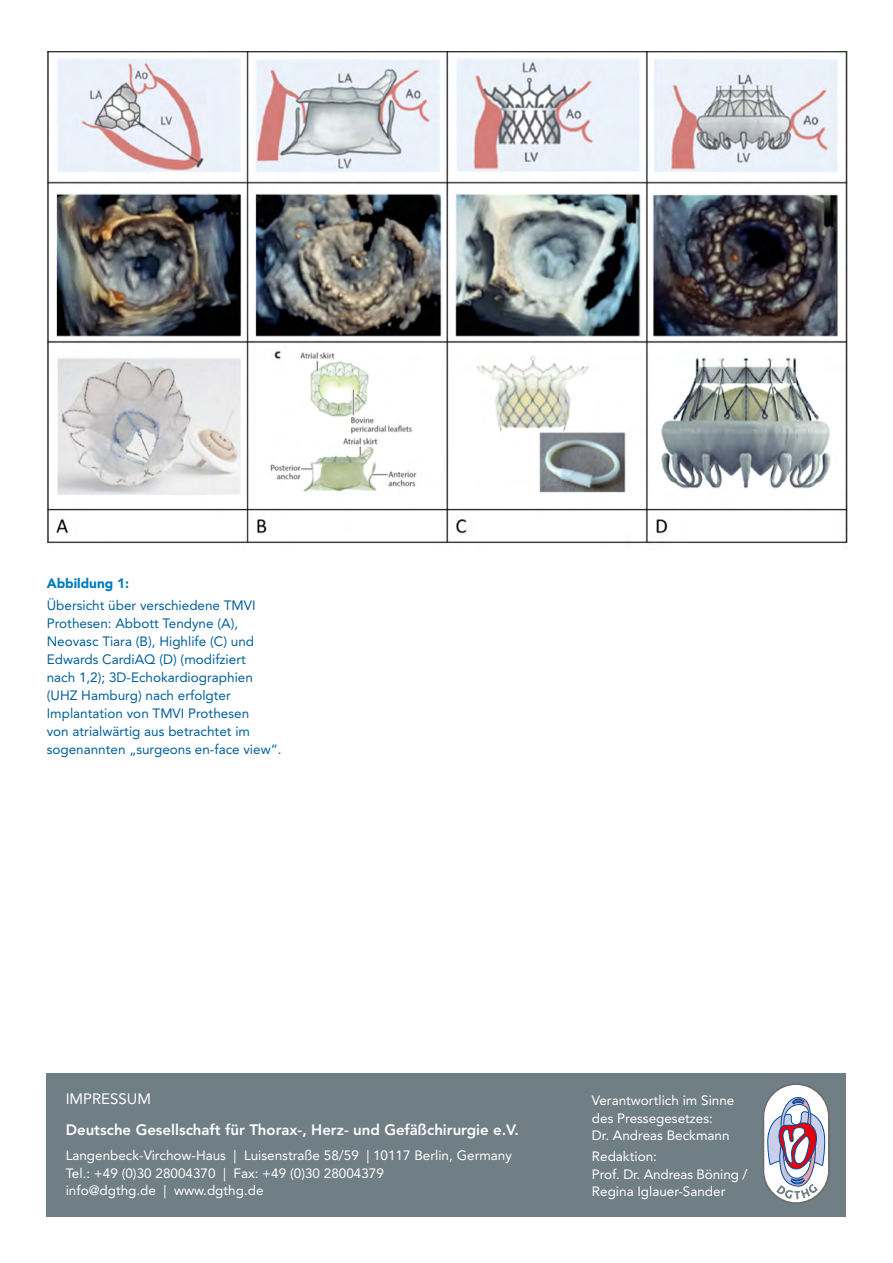
<style>
.page{position:relative;width:893px;height:1263px;background:#fff}
.page>*{position:absolute;margin:0;border:0;box-sizing:border-box;transform-origin:0 0}
.t1{font:800 15px "Avenir LT Pro";color:#fff}
.t2{font:15px "Avenir LT Pro";color:#fff}
.t3{font:13.5px/18px "Avenir LT Pro";color:#005f9b}
.t4{font:13.5px/17.2px "Avenir LT Pro";color:#fff}
.t5{font:900 13.5px "Avenir LT Pro";color:#027cbe}
</style>
<div class="page">
<div style="left:47px;top:1073px;width:799px;height:143px;background:#707e85"></div>
<div style="left:763px;top:1084px;width:66px;height:119px;background:#fff;border-radius:33px"></div>
<div style="left:762px;top:1083px;width:68px;height:121px;border:2px solid #6e6e6e;border-radius:33px"></div>
<svg style="left:767px;top:1097px;width:58px;height:102px"></svg>
<img style="left:48px;top:52px;width:799px;height:492px">
<p class="t5" style="left:47px;top:575px;width:84px">Abbildung 1:</p>
<p class="t3" style="left:47px;top:596px;width:236px">Übersicht über verschiedene TMVI Prothesen: Abbott Tendyne (A), Neovasc Tiara (B), Highlife (C) und Edwards CardiAQ (D) (modifziert<br>nach 1,2); 3D-Echokardiographien (UHZ Hamburg) nach erfolgter Implantation von TMVI Prothesen<br>von atrialwärtig aus betrachtet im sogenannten „surgeons en-face view“.</p>
<p class="t2" style="left:66px;top:1089px;width:87px">IMPRESSUM</p>
<p class="t4" style="left:592px;top:1092px;width:144px">Verantwortlich im Sinne des Pressegesetzes:<br>Dr. Andreas Beckmann</p>
<p class="t4" style="left:592px;top:1148px;width:157px">Redaktion:<br>Prof. Dr. Andreas Böning /<br>Regina Iglauer-Sander</p>
<p class="t1" style="left:66px;top:1120px;width:455px">Deutsche Gesellschaft für Thorax-, Herz- und Gefäßchirurgie e.V.</p>
<p class="t4" style="left:66px;top:1147px;width:448px">Langenbeck-Virchow-Haus | Luisenstraße 58/59 | 10117 Berlin, Germany<br>Tel.: +49 (0)30 28004370 | Fax: +49 (0)30 28004379<br>info@dgthg.de | www.dgthg.de</p>
</div>
